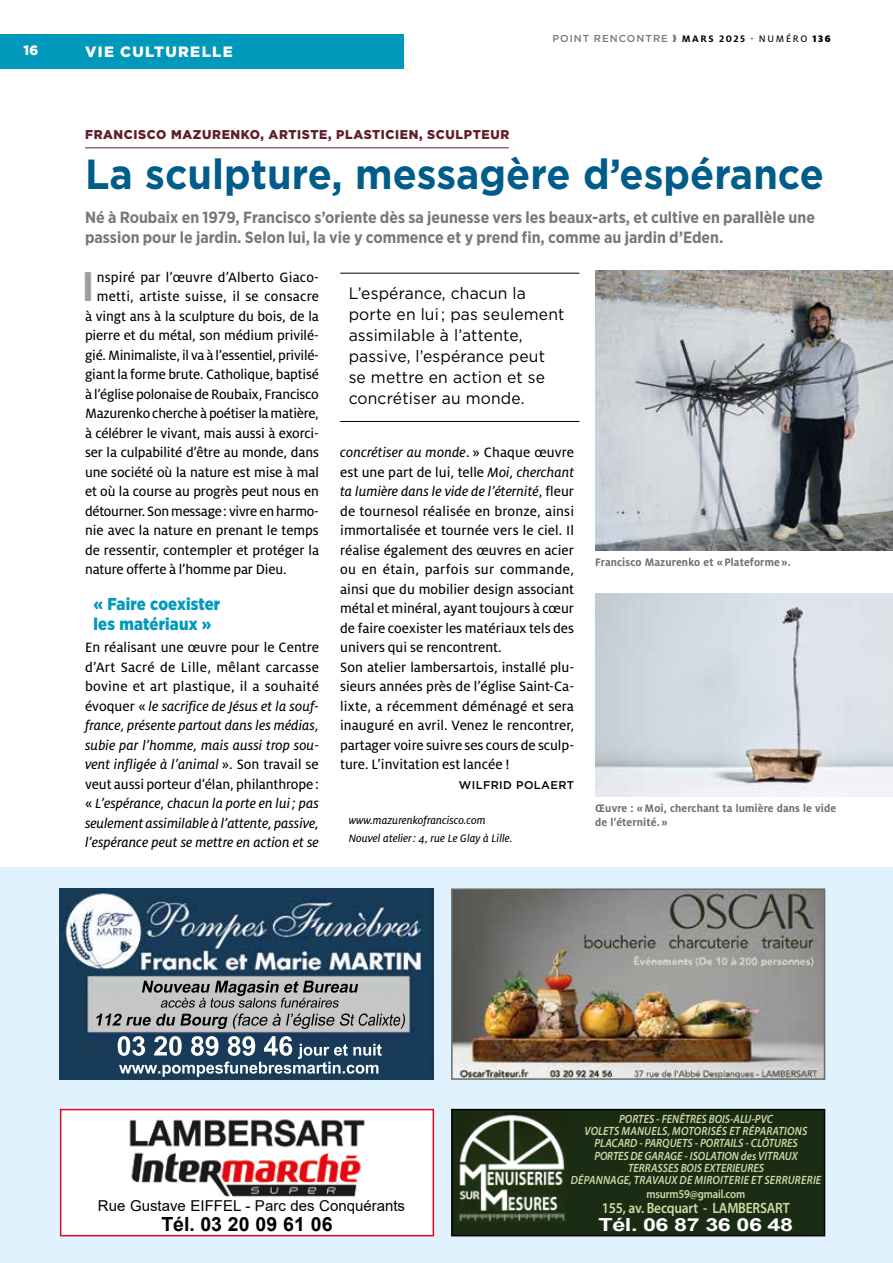
<style>
.page{position:relative;width:893px;height:1263px;background:#fff}
.page>*{position:absolute;margin:0;border:0;box-sizing:border-box;transform-origin:0 0}
.t1{font:700 46.35px "Milo OT";color:#a09c9a;scale:.95 1}
.t2{font:700 42px "Gotham";color:#005d89;scale:.94 1}
.t3{font:700 19.5px "Arial";color:#000}
.t4{font:700 18px "Arial";letter-spacing:-.02em;color:#fff;scale:1.3 1}
.t5{font:900 17.25px/19.5px "Gotham Narrow";letter-spacing:.01em;color:#0099bc}
.t6{font:16.5px/21px "Gotham";letter-spacing:.01em;color:#000;scale:.95 1}
.t7{font:700 16.2px/19.5px "Gotham Narrow";color:#7c7674}
.t8{font:15px/19.5px "Milo OT Text";color:#000;text-align:justify}
.t9{font:15px/19.5px "Milo OT Text Ita";color:#000;text-align:justify}
.t10{font:15px "Milo OT Text";letter-spacing:-.02em;color:#000}
.t11{font:15px "Arial";color:#000}
.t12{font:600 15px "Myriad Pro";letter-spacing:-.015em;color:#d0dba7;scale:.9 1}
.t13{font:900 15px "Gotham";letter-spacing:.09em;color:#fff}
.t14{font:900 13.5px "Gotham";color:#fff}
.t15{font:900 12.75px "Gotham";letter-spacing:.05em;color:#611e29}
.t16{font:italic 600 12px/12.1px "Myriad Pro";color:#cedaa7;text-align:center;scale:.9 1}
.t17{font:700 12px/14.2px "Milo OT";letter-spacing:.01em;color:#706f6f;scale:.95 1}
.t18{font:12px/17.7px "Milo OT Text Ita";color:#000}
.t19{font:600 12px "Myriad Pro";letter-spacing:-.015em;color:#d0dba7;scale:.9 1}
.t20{font:500 11.25px "Gotham";letter-spacing:.03em;color:#000}
.t21{font:10.5px "Milo OT Text";letter-spacing:.16em;color:#000}
.t22{font:700 10.5px "Milo OT";color:#000}
.t23{font:500 10.05px "Gotham";letter-spacing:.1em;color:#7c7674}
.s1{font-family:"Milo OT";font-weight:700}
.s2{font-family:"Milo OT";font-weight:900}
.s3{font-family:"Milo OT Text"}
.s4{font-family:"Milo OT Text Ita"}
</style>
<div class="page">
<hr style="left:85px;top:147px;width:424px;height:1px;background:#611e29">
<img style="left:595px;top:270px;width:298px;height:281px">
<img style="left:595px;top:593px;width:298px;height:203px">
<hr style="left:340px;top:273px;width:239px;height:1px;background:#000">
<hr style="left:340px;top:421px;width:239px;height:1px;background:#000">
<div style="left:0;top:34px;width:404px;height:34px;background:#0099bc"></div>
<div style="left:0;top:867px;width:893px;height:396px;background:#dff2fd"></div>
<div style="left:452px;top:1109px;width:372px;height:127px;background:#1a2c13"></div>
<div style="left:451px;top:1109px;width:374px;height:127px;border:2px solid #000"></div>
<img style="left:459px;top:1113px;width:106px;height:108px">
<img style="left:60px;top:888px;width:374px;height:192px">
<img style="left:142px;top:981px;width:206px;height:12px">
<img style="left:184px;top:998px;width:155px;height:10px">
<img style="left:108px;top:1013px;width:297px;height:16px">
<img style="left:206px;top:1036px;width:86px;height:20px">
<img style="left:224px;top:1061px;width:154px;height:13px">
<div style="left:61px;top:1109px;width:372px;height:127px;background:#fff"></div>
<div style="left:60px;top:1109px;width:374px;height:127px;border:2px solid #e2061b"></div>
<img style="left:129px;top:1119px;width:236px;height:78px">
<img style="left:454px;top:891px;width:368px;height:186px">
<div style="left:451px;top:888px;width:374px;height:192px;border:2px solid #6d6863"></div>
<p class="t14" style="left:24px;top:41px;width:16px">16</p>
<p class="t13" style="left:85px;top:41px;width:149px">VIE CULTURELLE</p>
<p class="t23" style="left:552px;top:32px;width:117px">POINT RENCONTRE</p>
<p class="t22" style="left:682px;top:33px;width:19px">Mars</p>
<p class="t21" style="left:719px;top:33px;width:113px"><span class="s1">2025</span> - NUMÉRO <span class="s2">136</span></p>
<p class="t15" style="left:85px;top:126px;width:426px">FRANCISCO MAZURENKO, ARTISTE, PLASTICIEN, SCULPTEUR</p>
<h2 class="t2" style="left:85px;top:147px;width:788px">La sculpture, messagère d’espérance</h2>
<p class="t7" style="left:85px;top:208px;width:731px">Né à Roubaix en 1979, Francisco s’oriente dès sa jeunesse vers les beaux-arts, et cultive en parallèle une passion pour le jardin. Selon lui, la vie y commence et y prend fin, comme au jardin d’Eden.</p>
<h1 class="t1" style="left:81px;top:261px;width:15px">I</h1>
<p class="t8" style="left:97px;top:267px;width:224px">nspiré par l’œuvre d’Alberto Giaco-</p>
<p class="t6" style="left:349px;top:282px;width:229px">L’espérance, chacun la porte en lui ; pas seulement assimilable à l’attente, passive, l’espérance peut se mettre en action et se concrétiser au monde.</p>
<p class="t8" style="left:97px;top:287px;width:224px">metti, artiste suisse, il se consacre</p>
<p class="t8" style="left:85px;top:306px;width:235px">à vingt ans à la sculpture du bois, de la</p>
<p class="t8" style="left:85px;top:326px;width:235px">pierre et du métal, son médium privilé-</p>
<p class="t8" style="left:85px;top:345px;width:235px">gié. Minimaliste, il va à l’essentiel, privilé-</p>
<p class="t8" style="left:85px;top:365px;width:235px">giant la forme brute. Catholique, baptisé</p>
<p class="t8" style="left:85px;top:384px;width:235px">à l’église polonaise de Roubaix, Francisco</p>
<p class="t10" style="left:85px;top:405px;width:235px">Mazurenko cherche à poétiser la matière,</p>
<p class="t8" style="left:85px;top:423px;width:235px">à célébrer le vivant, mais aussi à exorci-</p>
<p class="t8" style="left:85px;top:443px;width:235px">ser la culpabilité d’être au monde, dans</p>
<p class="t8" style="left:85px;top:462px;width:235px">une société où la nature est mise à mal</p>
<p class="t8" style="left:85px;top:482px;width:235px">et où la course au progrès peut nous en</p>
<p class="t8" style="left:85px;top:501px;width:235px">détourner. Son message: vivre en harmo-</p>
<p class="t8" style="left:85px;top:521px;width:235px">nie avec la nature en prenant le temps</p>
<p class="t8" style="left:85px;top:540px;width:235px">de ressentir, contempler et protéger la</p>
<p class="t8" style="left:85px;top:560px;width:203px">nature offerte à l’homme par Dieu.</p>
<p class="t5" style="left:94px;top:594px;width:128px">« Faire coexister les matériaux »</p>
<p class="t8" style="left:85px;top:638px;width:235px">En réalisant une œuvre pour le Centre d’Art Sacré de Lille, mêlant carcasse bovine et art plastique, il a souhaité</p>
<p class="t9" style="left:85px;top:696px;width:236px"><span class="s3">évoquer «</span> le sacrifice de Jésus et la souf&shy;france, présente partout dans les médias, subie par l’homme, mais aussi trop sou&shy;vent infligée à l’animal <span class="s3">». Son travail se</span></p>
<p class="t8" style="left:85px;top:774px;width:235px">veut aussi porteur d’élan, philanthrope:</p>
<p class="t9" style="left:85px;top:794px;width:235px"><span class="s3">«</span> L’espérance, chacun la porte en lui ; pas seulement assimilable à l’attente, passive, l’espérance peut se mettre en action et se</p>
<p class="t9" style="left:340px;top:443px;width:235px">concrétiser au monde<span class="s3">. » Chaque œuvre</span></p>
<p class="t8" style="left:340px;top:462px;width:235px">est une part de lui, telle <span class="s4">Moi, cherchant</span></p>
<p class="t9" style="left:340px;top:482px;width:235px">ta lumière dans le vide de l’éternité<span class="s3">, fleur</span></p>
<p class="t8" style="left:340px;top:501px;width:235px;text-align:left">de tournesol réalisée en bronze, ainsi immortalisée et tournée vers le ciel. Il réalise également des œuvres en acier ou en étain, parfois sur commande, ainsi que du mobilier design associant métal et minéral, ayant toujours à cœur de faire coexister les matériaux tels des univers qui se rencontrent.<br>Son atelier lambersartois, installé plu&shy;sieurs années près de l’église Saint-Ca&shy;lixte, a récemment déménagé et sera inauguré en avril. Venez le rencontrer, partager voire suivre ses cours de sculp&shy;ture. L’invitation est lancée !</p>
<p class="t20" style="left:459px;top:777px;width:117px">WILFRID POLAERT</p>
<p class="t18" style="left:349px;top:812px;width:165px">www.mazurenkofrancisco.com<br>Nouvel atelier: 4, rue Le Glay à Lille.</p>
<p class="t17" style="left:595px;top:555px;width:207px">Francisco Mazurenko et « Plateforme ».</p>
<p class="t17" style="left:595px;top:801px;width:255px">Œuvre : « Moi, cherchant ta lumière dans le vide de l’éternité. »</p>
<p class="t11" style="left:98px;top:1195px;width:309px">Rue Gustave EIFFEL - Parc des Conquérants</p>
<h3 class="t3" style="left:161px;top:1210px;width:173px">Tél. 03 20 09 61 06</h3>
<p class="t16" style="left:571px;top:1113px;width:280px">PORTES - FENÊTRES BOIS-ALU-PVC<br>VOLETS MANUELS, MOTORISÉS ET RÉPARATIONS PLACARD - PARQUETS - PORTAILS - CLÔTURES<br>PORTES DE GARAGE - ISOLATION des VITRAUX TERRASSES BOIS EXTERIEURES<br>DÉPANNAGE, TRAVAUX DE MIROITERIE ET SERRURERIE</p>
<p class="t19" style="left:646px;top:1186px;width:111px">msurm59@gmail.com</p>
<p class="t12" style="left:602px;top:1198px;width:210px">155, av. Becquart - LAMBERSART</p>
<p class="t4" style="left:599px;top:1211px;width:151px">Tél. 06 87 36 06 48</p>
</div>
